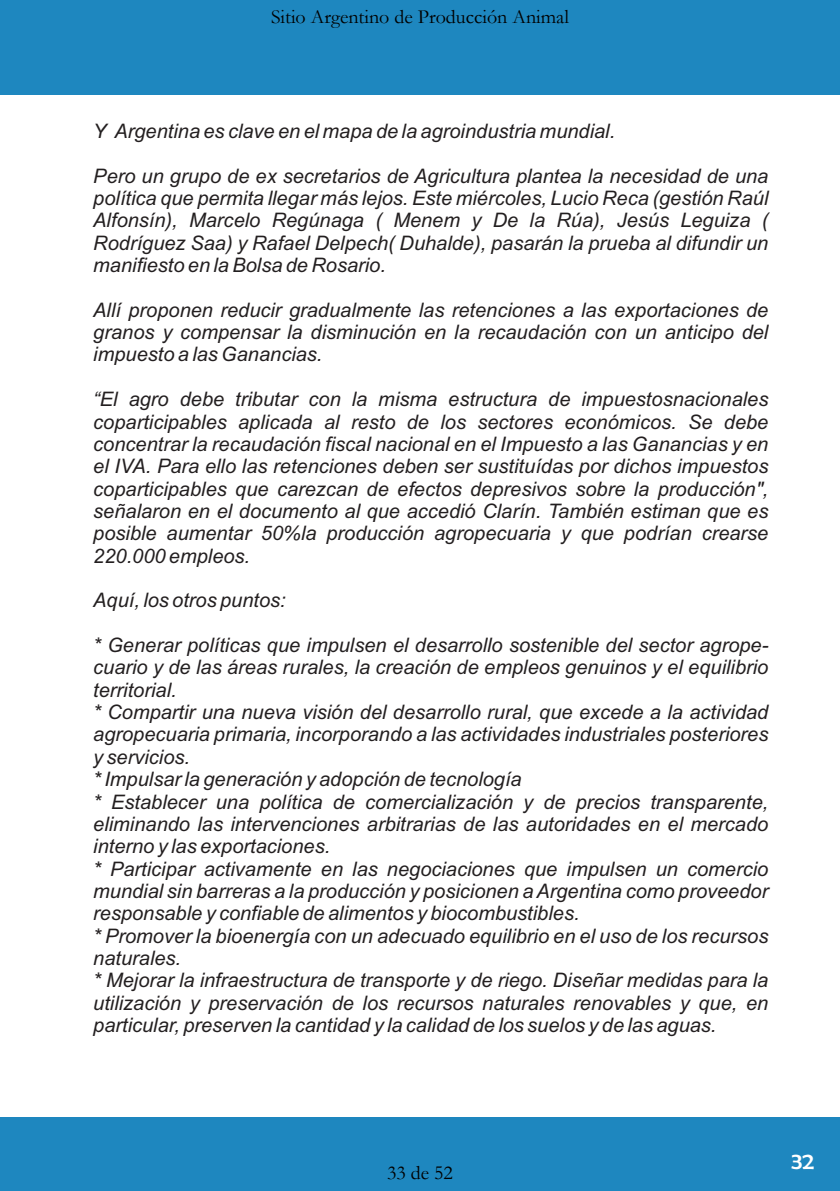
<style>
.page{position:relative;width:840px;height:1191px;background:#fff}
.page>*{position:absolute;margin:0;border:0;box-sizing:border-box;transform-origin:0 0}
.t1{font:24px "Berlin Sans FB";color:#fff}
.t2{font:italic 20px/22.4px "Arial";color:#231f20;text-align:justify}
.t3{font:20px "Garamond";color:#000}
</style>
<div class="page">
<div style="left:0;top:0;width:839px;height:94px;background:#1e87bf"></div>
<div style="left:0;top:1116px;width:839px;height:74px;background:#1e87bf"></div>
<p class="t3" style="left:271px;top:3px;width:299px">Sitio Argentino de Producción Animal</p>
<p class="t2" style="left:93px;top:122px;width:523px">Y Argentina es clave en el mapa de la agroindustria mundial.</p>
<p class="t2" style="left:93px;top:166px;width:676px">Pero un grupo de ex secretarios de Agricultura plantea la necesidad de una política que permita llegar más lejos. Este miércoles, Lucio Reca (gestión Raúl Alfonsín), Marcelo Regúnaga ( Menem y De la Rúa), Jesús Leguiza ( Rodríguez Saa) y Rafael Delpech( Duhalde), pasarán la prueba al difundir un manifiesto en la Bolsa de Rosario.</p>
<p class="t2" style="left:93px;top:300px;width:676px">Allí proponen reducir gradualmente las retenciones a las exportaciones de granos y compensar la disminución en la recaudación con un anticipo del impuesto a las Ganancias.</p>
<p class="t2" style="left:93px;top:390px;width:676px">“El agro debe tributar con la misma estructura de impuestosnacionales coparticipables aplicada al resto de los sectores económicos. Se debe concentrar la recaudación fiscal nacional en el Impuesto a las Ganancias y en el IVA. Para ello las retenciones deben ser sustituídas por dichos impuestos coparticipables que carezcan de efectos depresivos sobre la producción", señalaron en el documento al que accedió Clarín. También estiman que es posible aumentar 50%la producción agropecuaria y que podrían crearse 220.000 empleos.</p>
<p class="t2" style="left:93px;top:591px;width:194px">Aquí, los otros puntos:</p>
<p class="t2" style="left:93px;top:635px;width:676px;text-align:left">* Generar políticas que impulsen el desarrollo sostenible del sector agrope&shy;cuario y de las áreas rurales, la creación de empleos genuinos y el equilibrio territorial.<br>* Compartir una nueva visión del desarrollo rural, que excede a la actividad agropecuaria primaria, incorporando a las actividades industriales posteriores y servicios.<br>* Impulsar la generación y adopción de tecnología<br>* Establecer una política de comercialización y de precios transparente, eliminando las intervenciones arbitrarias de las autoridades en el mercado interno y las exportaciones.<br>* Participar activamente en las negociaciones que impulsen un comercio mundial sin barreras a la producción y posicionen a Argentina como proveedor responsable y confiable de alimentos y biocombustibles.<br>* Promover la bioenergía con un adecuado equilibrio en el uso de los recursos naturales.<br>* Mejorar la infraestructura de transporte y de riego. Diseñar medidas para la utilización y preservación de los recursos naturales renovables y que, en particular, preserven la cantidad y la calidad de los suelos y de las aguas.</p>
<p class="t3" style="left:387px;top:1159px;width:67px">33 de 52</p>
<p class="t1" style="left:790px;top:1147px;width:24px">32</p>
</div>
